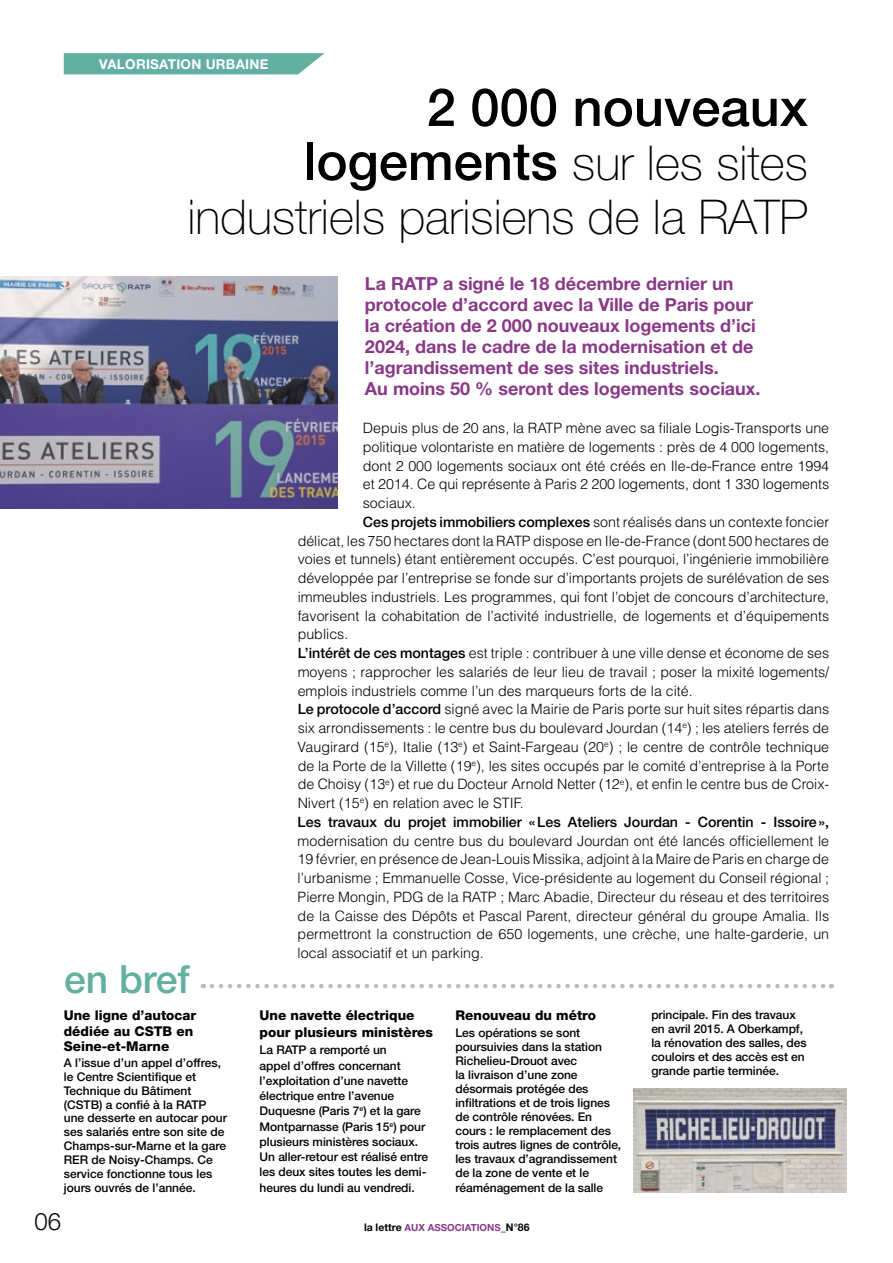
<style>
.page{position:relative;width:893px;height:1263px;background:#fff}
.page>*{position:absolute;margin:0;border:0;box-sizing:border-box;transform-origin:0 0}
.t1{font:500 52.5px "Helvetica Neue";color:#000}
.t2{font:100 48px/54px "Helvetica Neue";color:#000;text-align:right}
.t3{font:500 39px "Helvetica Neue";color:#63afa0}
.t4{font:300 24px "Helvetica Neue";color:#000}
.t5{font:700 18px/21px "Helvetica Neue";color:#893888}
.t6{font:300 14.25px/18.8px "Helvetica";color:#000;text-align:justify}
.t7{font:500 14.25px "Helvetica Neue";color:#000}
.t8{font:800 13.5px/15.3px "Helvetica Neue";color:#000}
.t9{font:700 13.5px "Helvetica Neue";letter-spacing:.02em;color:#fff}
.t10{font:500 12px/14.1px "Helvetica Neue";letter-spacing:-.005em;color:#000}
.t11{font:700 9.75px "Helvetica Neue";color:#893888}
.s1{font-weight:500;font-size:52.5px}
.s2{font-family:"Helvetica Neue";font-weight:500}
.s3{font-size:10.5px;color:#000}
</style>
<div class="page">
<svg style="left:64px;top:53px;width:261px;height:22px;background:#70b5a7"></svg>
<img style="left:0;top:276px;width:337px;height:232px">
<svg style="left:212px;top:984px;width:620px;height:4px"></svg>
<img style="left:633px;top:1089px;width:213px;height:104px">
<p class="t9" style="left:99px;top:56px;width:171px">VALORISATION URBAINE</p>
<h1 class="t1" style="left:427px;top:76px;width:383px">2 000 nouveaux</h1>
<h2 class="t2" style="left:188px;top:136px;width:622px"><span class="s1">logements</span> sur les sites industriels parisiens de la RATP</h2>
<p class="t5" style="left:365px;top:273px;width:397px">La RATP a signé le 18 décembre dernier un protocole d’accord avec la Ville de Paris pour la création de 2 000 nouveaux logements d’ici 2024, dans le cadre de la modernisation et de l’agrandissement de ses sites industriels.<br>Au moins 50 % seront des logements sociaux.</p>
<h3 class="t3" style="left:64px;top:956px;width:127px">en bref</h3>
<p class="t8" style="left:64px;top:1008px;width:134px">Une ligne d’autocar dédiée au CSTB en<br>Seine-et-Marne</p>
<p class="t10" style="left:64px;top:1056px;width:165px">A l’issue d’un appel d’offres, le Centre Scientifique et<br>Technique du Bâtiment (CSTB) a confié à la RATP une desserte en autocar pour ses salariés entre son site de<br>Champs-sur-Marne et la gare<br>RER de Noisy-Champs. Ce service fonctionne tous les jours ouvrés de l’année.</p>
<p class="t6" style="left:363px;top:418px;width:468px">Depuis plus de 20 ans, la RATP mène avec sa filiale Logis-Transports une</p>
<p class="t6" style="left:363px;top:437px;width:468px">politique volontariste en matière de logements : près de 4 000 logements,</p>
<p class="t6" style="left:363px;top:456px;width:468px">dont 2 000 logements sociaux ont été créés en Ile-de-France entre 1994</p>
<p class="t6" style="left:363px;top:475px;width:468px">et 2014. Ce qui représente à Paris 2 200 logements, dont 1 330 logements</p>
<p class="t6" style="left:363px;top:493px;width:55px">sociaux.</p>
<p class="t6" style="left:363px;top:512px;width:468px"><span class="s2">Ces projets immobiliers complexes</span> sont réalisés dans un contexte foncier</p>
<p class="t6" style="left:298px;top:531px;width:533px">délicat, les 750 hectares dont la RATP dispose en Ile-de-France (dont 500 hectares de</p>
<p class="t6" style="left:298px;top:550px;width:533px">voies et tunnels) étant entièrement occupés. C’est pourquoi, l’ingénierie immobilière</p>
<p class="t6" style="left:298px;top:568px;width:533px">développée par l’entreprise se fonde sur d’importants projets de surélévation de ses</p>
<p class="t6" style="left:298px;top:587px;width:533px">immeubles industriels. Les programmes, qui font l’objet de concours d’architecture,</p>
<p class="t6" style="left:298px;top:606px;width:533px">favorisent la cohabitation de l’activité industrielle, de logements et d’équipements</p>
<p class="t6" style="left:298px;top:625px;width:52px">publics.</p>
<p class="t6" style="left:298px;top:643px;width:533px"><span class="s2">L’intérêt de ces montages</span> est triple : contribuer à une ville dense et économe de ses</p>
<p class="t6" style="left:298px;top:662px;width:533px">moyens ; rapprocher les salariés de leur lieu de travail ; poser la mixité logements/</p>
<p class="t6" style="left:298px;top:681px;width:397px">emplois industriels comme l’un des marqueurs forts de la cité.</p>
<p class="t6" style="left:298px;top:700px;width:533px"><span class="s2">Le protocole d’accord</span> signé avec la Mairie de Paris porte sur huit sites répartis dans</p>
<p class="t6" style="left:298px;top:718px;width:533px">six arrondissements : le centre bus du boulevard Jourdan (14<sup>e</sup>) ; les ateliers ferrés de</p>
<p class="t6" style="left:298px;top:737px;width:533px">Vaugirard (15<sup>e</sup>), Italie (13<sup>e</sup>) et Saint-Fargeau (20<sup>e</sup>) ; le centre de contrôle technique</p>
<p class="t6" style="left:298px;top:756px;width:533px">de la Porte de la Villette (19<sup>e</sup>), les sites occupés par le comité d’entreprise à la Porte</p>
<p class="t6" style="left:298px;top:775px;width:533px">de Choisy (13<sup>e</sup>) et rue du Docteur Arnold Netter (12<sup>e</sup>), et enfin le centre bus de Croix-</p>
<p class="t6" style="left:298px;top:793px;width:228px">Nivert (15<sup>e</sup>) en relation avec le STIF.</p>
<p class="t7" style="left:298px;top:813px;width:533px">Les travaux du projet immobilier «Les Ateliers Jourdan - Corentin - Issoire»,</p>
<p class="t6" style="left:298px;top:831px;width:533px">modernisation du centre bus du boulevard Jourdan ont été lancés officiellement le 19 février, en présence de Jean-Louis Missika, adjoint à la Maire de Paris en charge de l’urbanisme ; Emmanuelle Cosse, Vice-présidente au logement du Conseil régional ; Pierre Mongin, PDG de la RATP ; Marc Abadie, Directeur du réseau et des territoires de la Caisse des Dépôts et Pascal Parent, directeur général du groupe Amalia. Ils permettront la construction de 650 logements, une crèche, une halte-garderie, un local associatif et un parking.</p>
<p class="t8" style="left:260px;top:1007px;width:175px;line-height:16.8px">Une navette électrique pour plusieurs ministères</p>
<p class="t10" style="left:260px;top:1042px;width:170px;line-height:15.3px">La RATP a remporté un<br>appel d’offres concernant l’exploitation d’une navette électrique entre l’avenue<br>Duquesne (Paris 7<sup>e</sup>) et la gare<br>Montparnasse (Paris 15<sup>e</sup>) pour plusieurs ministères sociaux.<br>Un aller-retour est réalisé entre les deux sites toutes les demi&shy;heures du lundi au vendredi.</p>
<p class="t8" style="left:455px;top:1008px;width:142px">Renouveau du métro</p>
<p class="t10" style="left:455px;top:1025px;width:167px">Les opérations se sont poursuivies dans la station<br>Richelieu-Drouot avec<br>la livraison d’une zone désormais protégée des infiltrations et de trois lignes de contrôle rénovées. En cours : le remplacement des trois autres lignes de contrôle, les travaux d’agrandissement de la zone de vente et le réaménagement de la salle</p>
<p class="t10" style="left:651px;top:1008px;width:157px">principale. Fin des travaux en avril 2015. A Oberkampf, la rénovation des salles, des couloirs et des accès est en grande partie terminée.</p>
<h3 class="t4" style="left:34px;top:1207px;width:28px">06</h3>
<p class="t11" style="left:364px;top:1222px;width:167px"><span class="s3">la lettre</span> AUX ASSOCIATIONS<span class="s3">_N°86</span></p>
</div>
